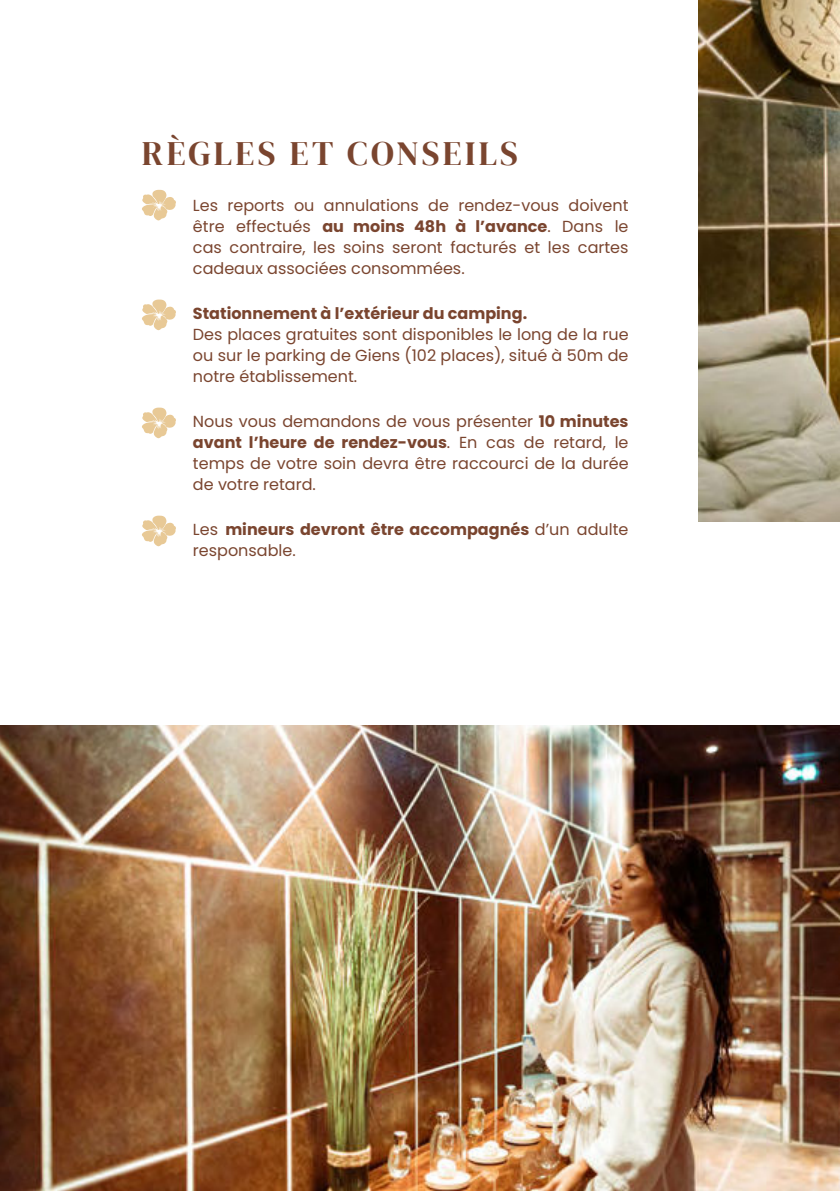
<style>
.page{position:relative;width:840px;height:1191px;background:#fff}
.page>*{position:absolute;margin:0;border:0;box-sizing:border-box;transform-origin:0 0}
.t1{font:34px "DM Serif Display";letter-spacing:.095em;color:#7a452f}
.t2{font:16px/21px "Poppins";color:#7a452f;text-align:justify}
.t3{font:700 16px/21px "Poppins";color:#7a452f}
.s1{font-weight:700}
.s2{font-weight:400}
</style>
<div class="page">
<svg style="left:142px;top:190px;width:34px;height:30px"></svg>
<svg style="left:142px;top:299px;width:34px;height:31px"></svg>
<svg style="left:142px;top:407px;width:34px;height:31px"></svg>
<svg style="left:142px;top:515px;width:34px;height:31px"></svg>
<img style="left:698px;top:0;width:141px;height:522px">
<img style="left:0;top:725px;width:839px;height:466px">
<h1 class="t1" style="left:142px;top:135px;width:377px">RÈGLES ET CONSEILS</h1>
<p class="t2" style="left:193px;top:195px;width:437px">Les reports ou annulations de rendez-vous doivent être effectués <span class="s1">au moins 48h à l’avance</span>. Dans le cas contraire, les soins seront facturés et les cartes cadeaux associées consommées.</p>
<p class="t3" style="left:193px;top:304px;width:335px">Stationnement à l’extérieur du camping.</p>
<p class="t2" style="left:193px;top:324px;width:437px">Des places gratuites sont disponibles le long de la rue ou sur le parking de Giens (102 places), situé à 50m de notre établissement.</p>
<p class="t2" style="left:193px;top:411px;width:437px">Nous vous demandons de vous présenter <span class="s1">10 minutes avant l’heure de rendez-vous</span>. En cas de retard, le temps de votre soin devra être raccourci de la durée de votre retard.</p>
<p class="t3" style="left:193px;top:520px;width:437px"><span class="s2">Les</span> mineurs devront être accompagnés <span class="s2">d’un adulte responsable.</span></p>
</div>
